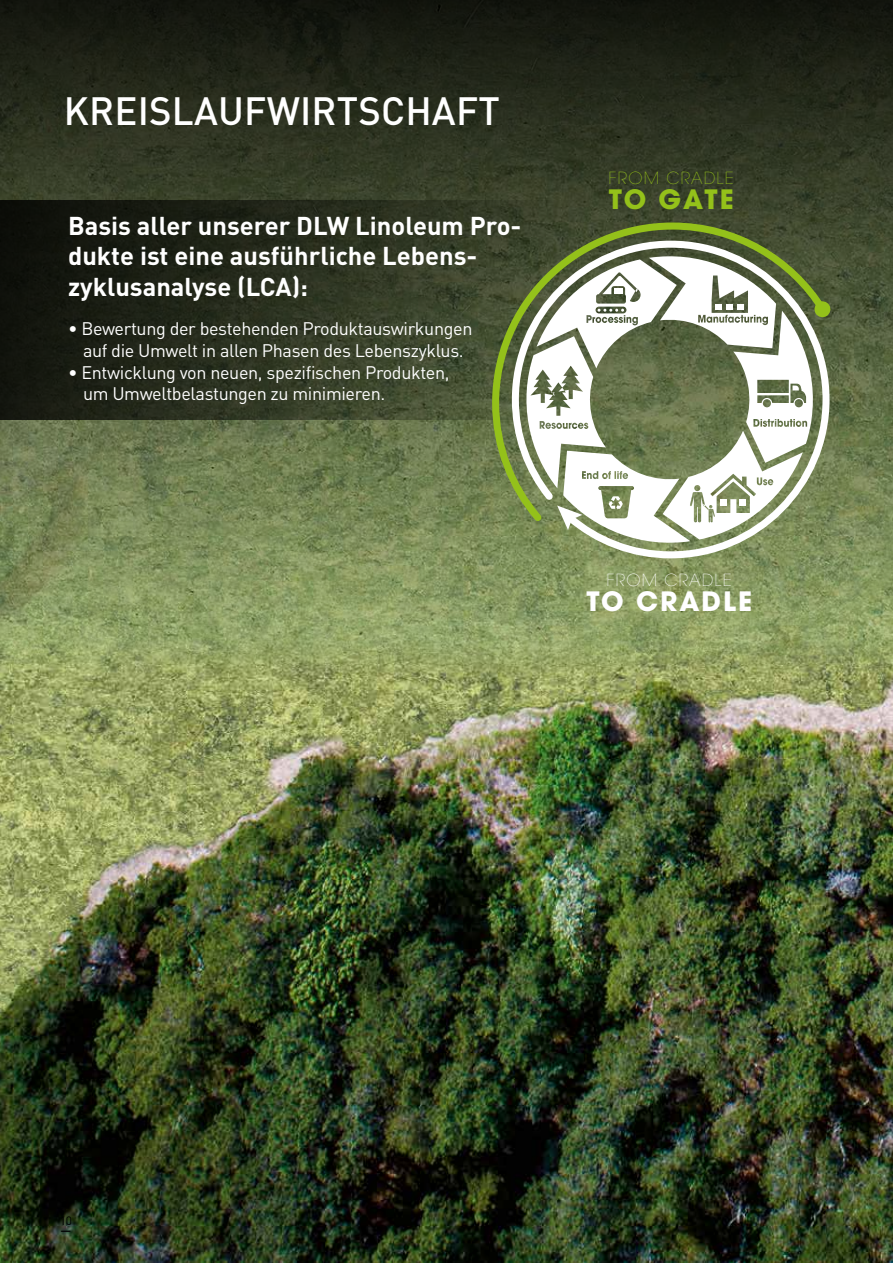
<style>
.page{position:relative;width:893px;height:1263px;background:#fff}
.page>*{position:absolute;margin:0;border:0;box-sizing:border-box;transform-origin:0 0}
.t1{font:500 39px "DIN Pro";letter-spacing:.005em;color:#fff}
.t2{font:700 26.55px "Avant Garde";letter-spacing:.075em;color:#fff}
.t3{font:700 26.55px "Avant Garde";letter-spacing:.07em;color:#94c11a}
.t4{font:700 25.5px/30.6px "DIN Pro";color:#fff}
.t5{font:18px/21.6px "DIN Pro";letter-spacing:-.02em;color:#fff;text-align:center}
.t6{font:200 16.5px "Avant Garde";letter-spacing:.075em;color:#94c11a}
.t7{font:200 16.5px "Avant Garde";letter-spacing:.075em;color:#fff}
.t8{font:12px "DIN Pro";color:#000}
.s1{font-weight:500;font-size:16.5px}
</style>
<div class="page">
<img style="left:0;top:957px;width:893px;height:306px">
<img style="left:0;top:622px;width:893px;height:335px">
<svg style="left:0;top:0;width:893px;height:622px;background:#4a5436"></svg>
<svg style="left:0;top:201px;width:625px;height:219px;background:#282e1e"></svg>
<svg style="left:489px;top:219px;width:343px;height:308px;background:#556431"></svg>
<svg style="left:508px;top:237px;width:325px;height:325px;background:#7a875d"></svg>
<svg style="left:524px;top:251px;width:307px;height:297px"></svg>
<h1 class="t1" style="left:64px;top:84px;width:438px">KREISLAUFWIRTSCHAFT</h1>
<h3 class="t4" style="left:68px;top:209px;width:455px">Basis aller unserer DLW Linoleum Pro&shy;dukte ist eine ausführliche Lebens&shy;zyklusanalyse (LCA):</h3>
<p class="t5" style="left:68px;top:316px;width:406px">• Bewertung der bestehenden Produktauswirkungen auf die Umwelt in allen Phasen des Lebenszyklus.</p>
<p class="t5" style="left:83px;top:359px;width:368px;text-align:left;text-indent:-15px">• Entwicklung von neuen, spezifischen Produkten, um Umweltbelastungen zu minimieren.</p>
<p class="t6" style="left:608px;top:168px;width:127px">FROM CRADLE</p>
<h2 class="t3" style="left:609px;top:182px;width:126px">TO GATE</h2>
<p class="t7" style="left:606px;top:570px;width:127px">FROM CRADLE</p>
<h2 class="t2" style="left:586px;top:584px;width:167px">TO CRADLE</h2>
<p class="t8" style="left:60px;top:1212px;width:14px">1 0<span class="s1">_</span></p>
</div>
